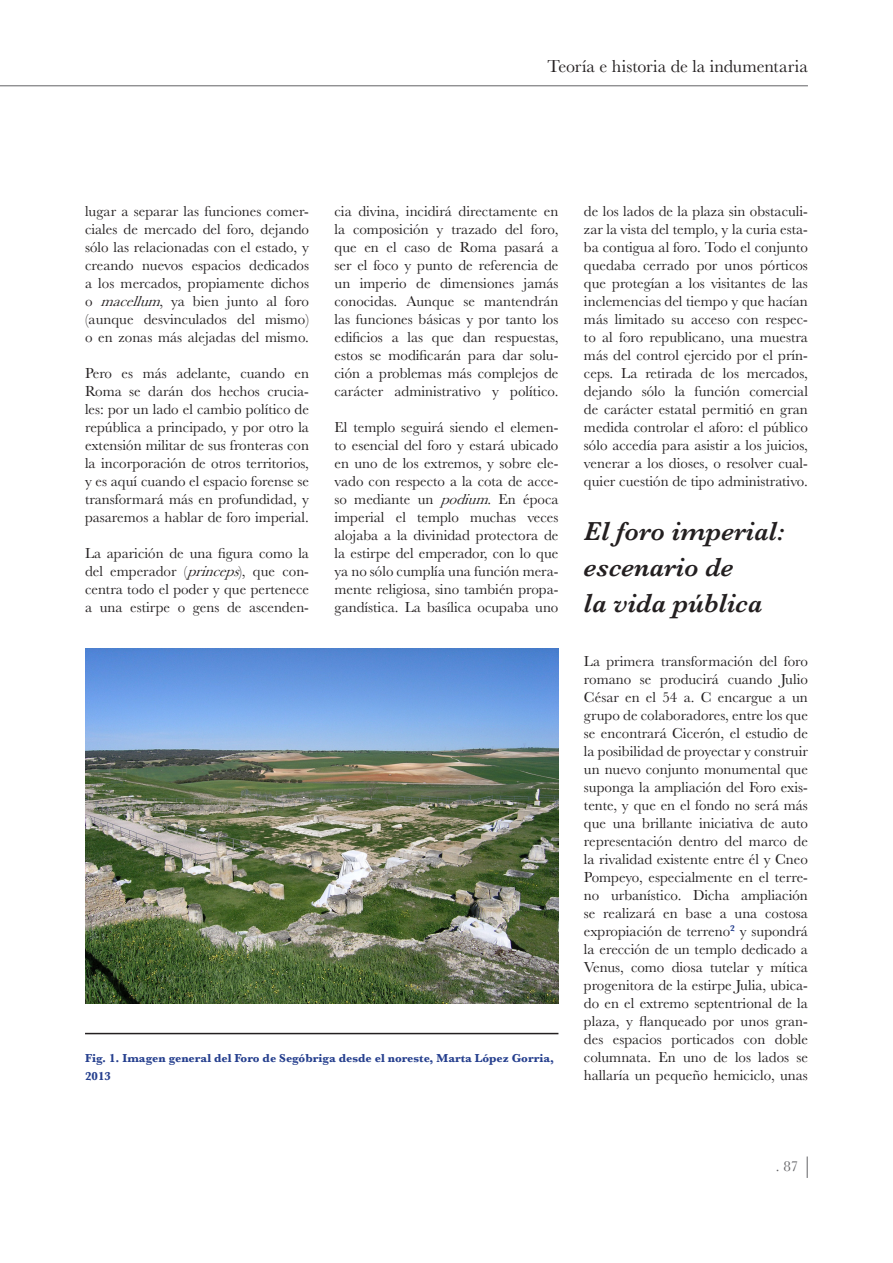
<style>
.page{position:relative;width:893px;height:1263px;background:#fff}
.page>*{position:absolute;margin:0;border:0;box-sizing:border-box;transform-origin:0 0}
.subtitulos{font:italic 600 27px/36px "Baskerville";color:#231f20}
.t1{font:18px "Baskerville";letter-spacing:.005em;color:#231f20}
.texto_columna_z{font:15px/18px "Baskerville";color:#231f20;text-align:justify}
.t2{font:15px "Baskerville";color:#636366}
.subtitulos-2{font:700 12px/18px "Baskerville";color:#253f8e}
.s1{font-style:italic}
</style>
<div class="page">
<hr style="left:0;top:85px;width:808px;height:1px;background:#636366">
<svg style="left:807px;top:1156px;width:1px;height:22px"></svg>
<img style="left:85px;top:649px;width:473px;height:355px">
<hr style="left:85px;top:1033px;width:473px;height:1px;background:#231f20">
<p class="t1" style="left:548px;top:55px;width:262px">Teoría e historia de la indumentaria</p>
<p class="texto_columna_z" style="left:85px;top:202px;width:225px">lugar a separar las funciones comer&shy;ciales de mercado del foro, dejando sólo las relacionadas con el estado, y creando nuevos espacios dedicados a los mercados, propiamente dichos o <span class="s1">macellum</span>, ya bien junto al foro (aunque desvinculados del mismo) o en zonas más alejadas del mismo.</p>
<p class="texto_columna_z" style="left:85px;top:364px;width:225px">Pero es más adelante, cuando en Roma se darán dos hechos crucia&shy;les: por un lado el cambio político de república a principado, y por otro la extensión militar de sus fronteras con la incorporación de otros territorios, y es aquí cuando el espacio forense se transformará más en profundidad, y pasaremos a hablar de foro imperial.</p>
<p class="texto_columna_z" style="left:85px;top:544px;width:225px">La aparición de una figura como la del emperador (<span class="s1">princeps</span>), que con&shy;centra todo el poder y que pertenece a una estirpe o gens de ascenden-</p>
<p class="texto_columna_z" style="left:334px;top:202px;width:225px">cia divina, incidirá directamente en la composición y trazado del foro, que en el caso de Roma pasará a ser el foco y punto de referencia de un imperio de dimensiones jamás conocidas. Aunque se mantendrán las funciones básicas y por tanto los edificios a las que dan respuestas, estos se modificarán para dar solu&shy;ción a problemas más complejos de carácter administrativo y político.</p>
<p class="texto_columna_z" style="left:334px;top:418px;width:225px">El templo seguirá siendo el elemen&shy;to esencial del foro y estará ubicado en uno de los extremos, y sobre ele&shy;vado con respecto a la cota de acce&shy;so mediante un <span class="s1">podium</span>. En época imperial el templo muchas veces alojaba a la divinidad protectora de la estirpe del emperador, con lo que ya no sólo cumplía una función mera&shy;mente religiosa, sino también propa&shy;gandística. La basílica ocupaba uno</p>
<p class="subtitulos-2" style="left:85px;top:1049px;width:471px">Fig. 1. Imagen general del Foro de Segóbriga desde el noreste, Marta López Gorria,<br>2013</p>
<p class="texto_columna_z" style="left:584px;top:202px;width:225px">de los lados de la plaza sin obstaculi&shy;zar la vista del templo, y la curia esta&shy;ba contigua al foro. Todo el conjunto quedaba cerrado por unos pórticos que protegían a los visitantes de las inclemencias del tiempo y que hacían más limitado su acceso con respec&shy;to al foro republicano, una muestra más del control ejercido por el prín&shy;ceps. La retirada de los mercados, dejando sólo la función comercial de carácter estatal permitió en gran medida controlar el aforo: el público sólo accedía para asistir a los juicios, venerar a los dioses, o resolver cual&shy;quier cuestión de tipo administrativo.</p>
<p class="subtitulos" style="left:584px;top:513px;width:202px">El foro imperial: escenario de</p>
<p class="subtitulos" style="left:584px;top:585px;width:180px">la vida pública</p>
<p class="texto_columna_z" style="left:584px;top:652px;width:225px">La primera transformación del foro romano se producirá cuando Julio César en el 54 a. C encargue a un grupo de colaboradores, entre los que se encontrará Cicerón, el estudio de la posibilidad de proyectar y construir un nuevo conjunto monumental que suponga la ampliación del Foro exis&shy;tente, y que en el fondo no será más que una brillante iniciativa de auto representación dentro del marco de la rivalidad existente entre él y Cneo Pompeyo, especialmente en el terre&shy;no urbanístico. Dicha ampliación se realizará en base a una costosa expropiación de terreno<sup>2</sup> y supondrá la erección de un templo dedicado a Venus, como diosa tutelar y mítica progenitora de la estirpe Julia, ubica&shy;do en el extremo septentrional de la plaza, y flanqueado por unos gran&shy;des espacios porticados con doble columnata. En uno de los lados se hallaría un pequeño hemiciclo, unas</p>
<p class="t2" style="left:776px;top:1156px;width:24px">. 87</p>
</div>
